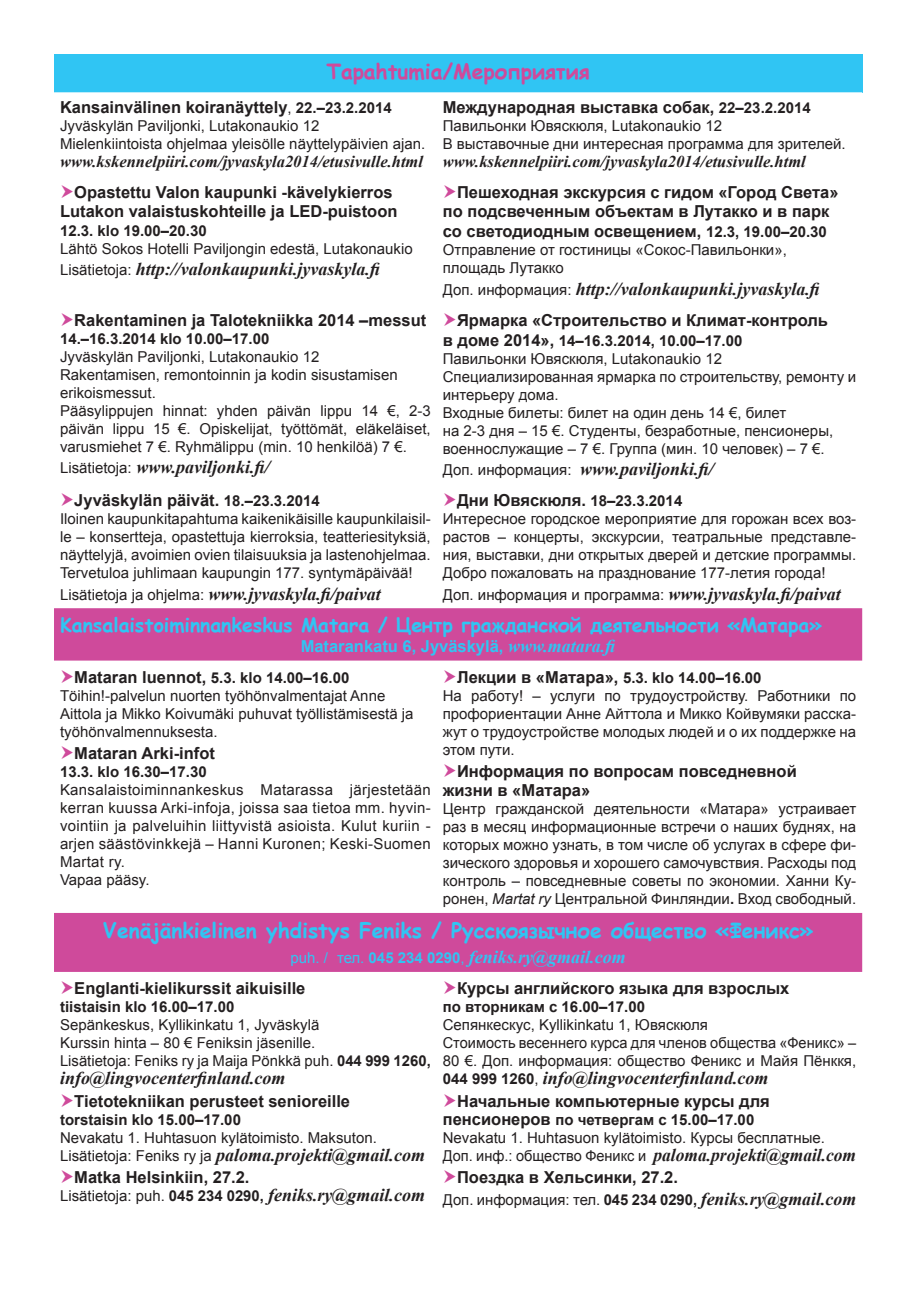
<style>
.page{position:relative;width:906px;height:1289px;background:#fff}
.page>*{position:absolute;margin:0;border:0;box-sizing:border-box;transform-origin:0 0}
.t1{font:700 21px "Comic Sans MS";color:#30c5f3}
.t2{font:700 21px "Comic Sans MS";color:#cf4a9b}
.t3{font:700 19.5px "Comic Sans MS";color:#30c5f3}
.t4{font:italic 700 18px "Times New Roman";color:#231f20}
.t5{font:italic 700 18px "Times New Roman";color:#30c5f3}
.t6{font:700 16.5px/19.8px "Arial";color:#231f20}
.t7{font:italic 700 16.5px "Times New Roman";color:#231f20}
.t8{font:700 16.5px "Arial";color:#30c5f3}
.t9{font:15px/18px "Arial";color:#231f20}
.t10{font:15px/18px "Arial";letter-spacing:.02em;color:#231f20}
.t11{font:700 15px "Arial";color:#231f20}
.s1{font-weight:400;font-size:15px}
.s2{font-size:15px}
.s3{font-family:"Arial";font-weight:400;font-style:normal;font-size:15px}
.s4{font-weight:700;font-size:16.5px}
.s5{font-weight:700}
.s6{font-family:"Times New Roman";font-weight:700;font-style:italic;font-size:18px}
.s7{font-family:"Times New Roman";font-style:italic;font-size:18px}
.s8{font-style:italic}
.s9{font-family:"Arial";font-style:normal;font-size:15px}
</style>
<div class="page">
<div style="left:54px;top:54px;width:808px;height:38px;background:#30c5f3"></div>
<svg style="left:54px;top:608px;width:808px;height:363px"></svg>
<svg style="left:62px;top:669px;width:11px;height:14px"></svg>
<svg style="left:62px;top:745px;width:11px;height:13px"></svg>
<svg style="left:444px;top:669px;width:11px;height:14px"></svg>
<svg style="left:444px;top:763px;width:11px;height:13px"></svg>
<h1 class="t2" style="left:326px;top:56px;width:265px">Tapahtumia/Мероприятия</h1>
<p class="t6" style="left:60px;top:98px;width:333px">Kansainvälinen koiranäyttely<span class="s1">,</span> <span class="s2">22.–23.2.2014</span></p>
<p class="t9" style="left:60px;top:117px;width:367px">Jyväskylän Paviljonki, Lutakonaukio 12<br>Mielenkiintoista ohjelmaa yleisölle näyttelypäivien ajan.</p>
<p class="t7" style="left:60px;top:150px;width:364px">www.kskennelpiiri.com/jyvaskyla2014/etusivulle.html</p>
<p class="t6" style="left:443px;top:98px;width:369px">Международная выставка собак, <span class="s2">22–23.2.2014</span></p>
<p class="t9" style="left:443px;top:117px;width:404px">Павильонки Ювяскюля, Lutakonaukio 12<br>В выставочные дни интересная программа для зрителей.</p>
<p class="t7" style="left:443px;top:150px;width:364px">www.kskennelpiiri.com/jyvaskyla2014/etusivulle.html</p>
<p class="t6" style="left:60px;top:182px;width:339px;text-align:center">Opastettu Valon kaupunki -kävelykierros<br>Lutakon valaistuskohteille ja LED-puistoon</p>
<p class="t11" style="left:60px;top:220px;width:148px">12.3. klo 19.00–20.30</p>
<p class="t9" style="left:60px;top:239px;width:354px">Lähtö Sokos Hotelli Paviljongin edestä, Lutakonaukio</p>
<p class="t4" style="left:60px;top:256px;width:325px"><span class="s3">Lisätietoja:</span> http://valonkaupunki.jyvaskyla.fi</p>
<p class="t6" style="left:74px;top:310px;width:353px">Rakentaminen ja Talotekniikka 2014 –messut</p>
<p class="t11" style="left:60px;top:328px;width:211px">14.–16.3.2014 klo 10.00–17.00</p>
<p class="t9" style="left:60px;top:348px;width:372px">Jyväskylän Paviljonki, Lutakonaukio 12<br>Rakentamisen, remontoinnin ja kodin sisustamisen erikoismessut.<br>Pääsylippujen hinnat: yhden päivän lippu 14 €, 2-3 päivän lippu 15 €. Opiskelijat, työttömät, eläkeläiset, varusmiehet 7 €. Ryhmälippu (min. 10 henkilöä) 7 €.</p>
<p class="t4" style="left:60px;top:455px;width:211px"><span class="s3">Lisätietoja:</span> www.paviljonki.fi/</p>
<p class="t6" style="left:443px;top:182px;width:397px;text-indent:14px">Пешеходная экскурсия с гидом «Город Света» по подсвеченным объектам в Лутакко и в парк со светодиодным освещением, <span class="s2">12.3, 19.00–20.30</span></p>
<p class="t9" style="left:443px;top:241px;width:345px">Отправление от гостиницы «Сокос-Павильонки», площадь Лутакко</p>
<p class="t4" style="left:443px;top:276px;width:382px"><span class="s3">Доп. информация:</span> http://valonkaupunki.jyvaskyla.fi</p>
<p class="t6" style="left:457px;top:310px;width:372px">Ярмарка «Строительство и Климат-контроль</p>
<p class="t9" style="left:443px;top:331px;width:415px"><span class="s4">в доме 2014»,</span> <span class="s5">14–16.3.2014, 10.00–17.00<br></span>Павильонки Ювяскюля, Lutakonaukio 12<br>Специализированная ярмарка по строительству, ремонту и интерьеру дома.<br>Входные билеты: билет на один день 14 €, билет<br>на 2-3 дня – 15 €. Студенты, безработные, пенсионеры, военнослужащие – 7 €. Группа (мин. 10 человек) – 7 €.</p>
<p class="t4" style="left:443px;top:456px;width:272px"><span class="s3">Доп. информация:</span> www.paviljonki.fi/</p>
<p class="t6" style="left:457px;top:491px;width:227px">Дни Ювяскюля. <span class="s2">18–23.3.2014</span></p>
<p class="t9" style="left:443px;top:510px;width:415px;text-align:justify">Интересное городское мероприятие для горожан всех воз&shy;растов – концерты, экскурсии, театральные представле&shy;ния, выставки, дни открытых дверей и детские программы.<br>Добро пожаловать на празднование 177-летия города!</p>
<p class="t9" style="left:443px;top:585px;width:399px">Доп. информация и программа: <span class="s6">www.jyvaskyla.fi/paivat</span></p>
<h2 class="t3" style="left:60px;top:610px;width:763px">Kansalaistoiminnankeskus Matara / Центр гражданской деятельности «Матара»</h2>
<p class="t8" style="left:301px;top:635px;width:319px">Matarankatu 6, Jyväskylä, <span class="s7">www.matara.fi</span></p>
<p class="t9" style="left:60px;top:669px;width:355px;text-indent:14px"><span class="s4">Mataran luennot,</span> <span class="s5">5.3. klo 14.00–16.00<br></span>Töihin!-palvelun nuorten työhönvalmentajat Anne Aittola ja Mikko Koivumäki puhuvat työllistämisestä ja työhönvalmennuksesta.</p>
<p class="t6" style="left:74px;top:743px;width:142px">Mataran Arki-infot</p>
<p class="t11" style="left:60px;top:761px;width:148px">13.3. klo 16.30–17.30</p>
<p class="t10" style="left:60px;top:780px;width:372px">Kansalaistoiminnankeskus Matarassa järjestetään kerran kuussa Arki-infoja, joissa saa tietoa mm. hyvin&shy;vointiin ja palveluihin liittyvistä asioista. Kulut kuriin - arjen säästövinkkejä – Hanni Kuronen; Keski-Suomen Martat ry.<br>Vapaa pääsy.</p>
<p class="t6" style="left:74px;top:491px;width:247px">Jyväskylän päivät. <span class="s2">18.–23.3.2014</span></p>
<p class="t9" style="left:60px;top:510px;width:372px;text-align:justify">Iloinen kaupunkitapahtuma kaikenikäisille kaupunkilaisil&shy;le – konsertteja, opastettuja kierroksia, teatteriesityksiä, näyttelyjä, avoimien ovien tilaisuuksia ja lastenohjelmaa.<br>Tervetuloa juhlimaan kaupungin 177. syntymäpäivää!</p>
<p class="t4" style="left:60px;top:581px;width:322px"><span class="s3">Lisätietoja ja ohjelma:</span> www.jyvaskyla.fi/paivat</p>
<p class="t9" style="left:443px;top:669px;width:415px;text-indent:14px"><span class="s4">Лекции в «Матара»,</span> <span class="s5">5.3. klo 14.00–16.00<br></span>На работу! – услуги по трудоустройству. Работники по профориентации Анне Айттола и Микко Койвумяки расска&shy;жут о трудоустройстве молодых людей и о их поддержке на этом пути.</p>
<p class="t6" style="left:443px;top:761px;width:355px;text-indent:14px">Информация по вопросам повседневной жизни в «Матара»</p>
<p class="t9" style="left:443px;top:800px;width:415px;text-align:justify">Центр гражданской деятельности «Матара» устраивает раз в месяц информационные встречи о наших буднях, на которых можно узнать, в том числе об услугах в сфере фи&shy;зического здоровья и хорошего самочувствия. Расходы под контроль – повседневные советы по экономии. Ханни Ку&shy;ронен, <span class="s8">Martat ry</span> Центральной Финляндии<span class="s5">.</span> Вход свободный.</p>
<h1 class="t1" style="left:103px;top:915px;width:712px">Venäjänkielinen yhdistys Feniks / Русскоязычное общество «Феникс»</h1>
<p class="t5" style="left:290px;top:944px;width:337px"><span class="s3">puh. / тел.</span> <span class="s9">045 234 0290</span><span class="s3">,</span> feniks.ry@gmail.com</p>
<p class="t6" style="left:74px;top:979px;width:233px">Englanti-kielikurssit aikuisille</p>
<p class="t11" style="left:60px;top:997px;width:176px">tiistaisin klo 16.00–17.00</p>
<p class="t9" style="left:60px;top:1016px;width:372px">Sepänkeskus, Kyllikinkatu 1, Jyväskylä<br>Kurssin hinta – 80 € Feniksin jäsenille.<br>Lisätietoja: Feniks ry ja Maija Pönkkä puh. <span class="s5">044 999 1260,</span></p>
<p class="t4" style="left:60px;top:1065px;width:227px">info@lingvocenterfinland.com</p>
<p class="t6" style="left:74px;top:1091px;width:277px">Tietotekniikan perusteet senioreille</p>
<p class="t11" style="left:60px;top:1109px;width:182px">torstaisin klo 15.00–17.00</p>
<p class="t9" style="left:60px;top:1128px;width:318px">Nevakatu 1. Huhtasuon kylätoimisto. Maksuton.</p>
<p class="t4" style="left:60px;top:1141px;width:366px"><span class="s3">Lisätietoja: Feniks ry ja</span> paloma.projekti@gmail.com</p>
<p class="t6" style="left:74px;top:1167px;width:177px">Matka Helsinkiin, 27.2.</p>
<p class="t4" style="left:60px;top:1182px;width:366px"><span class="s3">Lisätietoja: puh.</span> <span class="s9">045 234 0290,</span> feniks.ry@gmail.com</p>
<p class="t6" style="left:457px;top:979px;width:334px">Курсы английского языка для взрослых</p>
<p class="t11" style="left:443px;top:997px;width:204px">по вторникам с 16.00–17.00</p>
<p class="t9" style="left:443px;top:1016px;width:415px">Сепянкескус, Kyllikinkatu 1, Ювяскюля<br>Стоимость весеннего курса для членов общества «Феникс» –<br>80 €. Доп. информация: общество Феникс и Майя Пёнккя,</p>
<p class="t4" style="left:443px;top:1065px;width:327px"><span class="s9">044 999 1260</span><span class="s3">,</span> info@lingvocenterfinland.com</p>
<p class="t6" style="left:457px;top:1091px;width:314px">Начальные компьютерные курсы для</p>
<p class="t9" style="left:443px;top:1110px;width:384px"><span class="s4">пенсионеров</span> <span class="s5">по четвергам с 15.00–17.00<br></span>Nevakatu 1. Huhtasuon kylätoimisto. Курсы бесплатные.</p>
<p class="t4" style="left:443px;top:1141px;width:415px"><span class="s3">Доп. инф.: общество Феникс и</span> paloma.projekti@gmail.com</p>
<p class="t6" style="left:457px;top:1167px;width:222px">Поездка в Хельсинки, 27.2.</p>
<p class="t9" style="left:443px;top:1190px;width:415px">Доп. информация: тел. <span class="s5">045 234 0290,</span> <span class="s6">feniks.ry@gmail.com</span></p>
</div>
